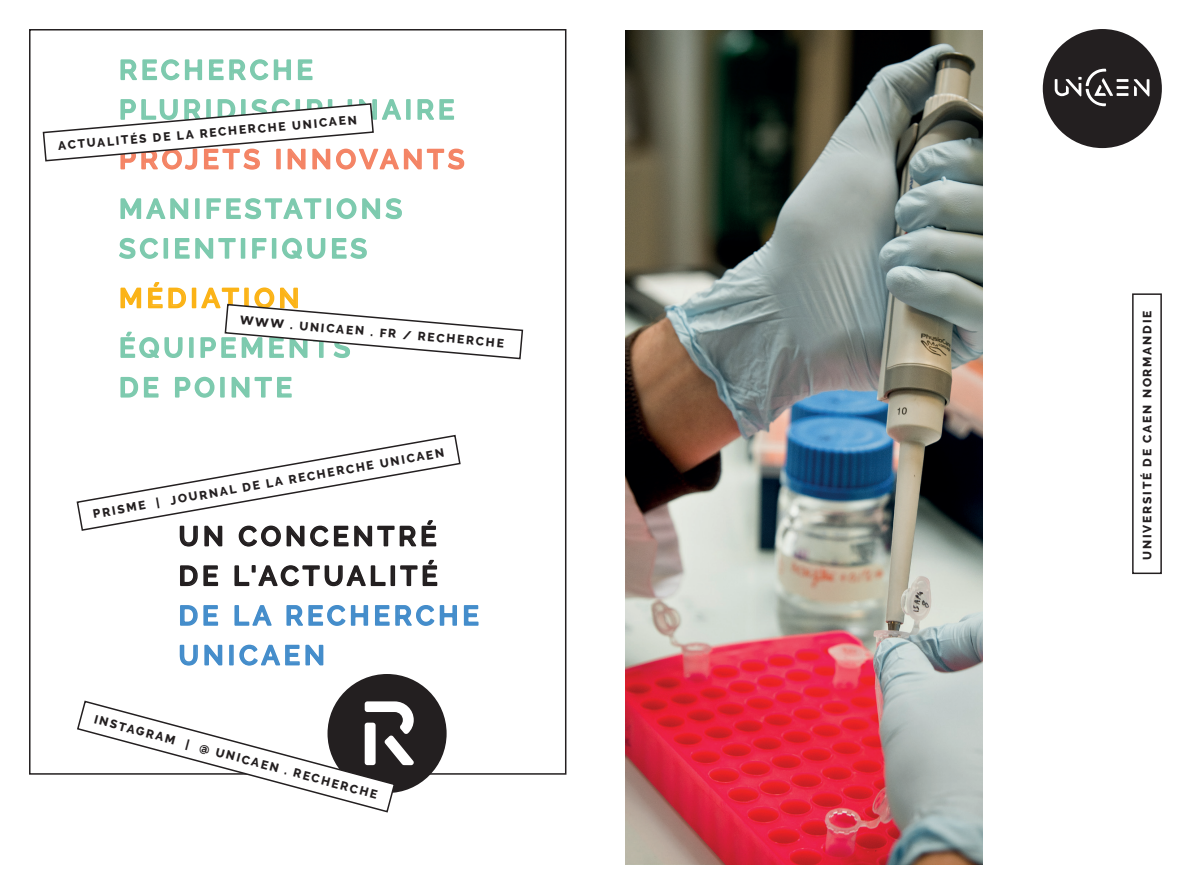
<style>
.page{position:relative;width:1191px;height:893px;background:#fff}
.page>*{position:absolute;margin:0;border:0;box-sizing:border-box;transform-origin:0 0}
.t1{font:600 27px/39.8px "Raleway";letter-spacing:.15em;color:#7dcaae}
.t2{font:600 27px/39.8px "Raleway";letter-spacing:.15em;color:#231f20}
.t3{font:600 27px/39.8px "Raleway";letter-spacing:.15em;color:#448dcb}
.t4{font:600 27px "Raleway";letter-spacing:.15em;color:#f48465}
.t5{font:600 27px "Raleway";letter-spacing:.15em;color:#fbb316}
.t6{font:800 12px "Raleway";letter-spacing:.15em;color:#231f20}
.s1{font-weight:900}
</style>
<div class="page">
<svg style="left:120px;top:59px;width:193px;height:22px"></svg>
<svg style="left:120px;top:198px;width:69px;height:21px"></svg>
<div style="left:195px;top:198px;width:5px;height:21px;border:2px solid #7dcaae"></div>
<svg style="left:206px;top:198px;width:116px;height:22px"></svg>
<div style="left:326px;top:198px;width:5px;height:21px;border:2px solid #7dcaae"></div>
<svg style="left:336px;top:198px;width:66px;height:22px"></svg>
<svg style="left:119px;top:237px;width:40px;height:22px"></svg>
<div style="left:164px;top:238px;width:4px;height:21px;border:2px solid #7dcaae"></div>
<svg style="left:175px;top:238px;width:61px;height:21px"></svg>
<div style="left:241px;top:238px;width:4px;height:21px;border:2px solid #7dcaae"></div>
<svg style="left:252px;top:238px;width:15px;height:21px"></svg>
<div style="left:272px;top:238px;width:4px;height:21px;border:2px solid #7dcaae"></div>
<svg style="left:282px;top:237px;width:85px;height:22px"></svg>
<svg style="left:120px;top:282px;width:66px;height:27px"></svg>
<div style="left:192px;top:288px;width:4px;height:20px;border:2px solid #fbb316"></div>
<svg style="left:120px;top:331px;width:63px;height:27px"></svg>
<div style="left:189px;top:337px;width:5px;height:21px;border:2px solid #7dcaae"></div>
<svg style="left:120px;top:376px;width:39px;height:22px"></svg>
<svg style="left:175px;top:376px;width:40px;height:22px"></svg>
<div style="left:220px;top:377px;width:5px;height:21px;border:2px solid #7dcaae"></div>
<svg style="left:231px;top:376px;width:61px;height:22px"></svg>
<svg style="left:180px;top:565px;width:39px;height:22px"></svg>
<svg style="left:234px;top:565px;width:152px;height:22px"></svg>
<div style="left:390px;top:565px;width:5px;height:21px;border:2px solid #231f20"></div>
<svg style="left:400px;top:559px;width:38px;height:28px"></svg>
<svg style="left:180px;top:605px;width:39px;height:21px"></svg>
<svg style="left:234px;top:605px;width:38px;height:21px"></svg>
<svg style="left:286px;top:605px;width:193px;height:21px"></svg>
<svg style="left:179px;top:644px;width:44px;height:22px"></svg>
<div style="left:229px;top:645px;width:5px;height:20px;border:2px solid #448dcb"></div>
<svg style="left:239px;top:644px;width:85px;height:22px"></svg>
<svg style="left:42px;top:99px;width:423px;height:71px"></svg>
<svg style="left:76px;top:434px;width:385px;height:113px"></svg>
<svg style="left:76px;top:674px;width:370px;height:139px"></svg>
<svg style="left:200px;top:287px;width:324px;height:73px"></svg>
<img style="left:625px;top:31px;width:357px;height:833px">
<svg style="left:1042px;top:29px;width:119px;height:119px"></svg>
<div style="left:1132px;top:293px;width:29px;height:281px;border:2px solid #231f20"></div>
<h1 class="t1" style="left:119px;top:50px;width:337px">RECH ERCH E<br>PLURIDISCIPLINAIRE</h1>
<h1 class="t4" style="left:119px;top:144px;width:345px">PROJETS INNOVANTS</h1>
<h1 class="t1" style="left:119px;top:189px;width:283px">MANIFESTATIONS<br>SCIENTIFIQUES</h1>
<h1 class="t5" style="left:119px;top:282px;width:182px">MÉDIATION</h1>
<h1 class="t1" style="left:119px;top:328px;width:231px">ÉQUIPEMENTS<br>D E POINTE</h1>
<p class="t6" style="left:58px;top:139px;width:301px;rotate:-5deg">actualités de la recherche unicaen</p>
<p class="t6" style="left:241px;top:313px;width:266px;rotate:5deg">www . unicaen . fr / recherche</p>
<p class="t6" style="left:1140px;top:560px;width:250px;rotate:-90deg">université de caen normandie</p>
<p class="t6" style="left:92px;top:507px;width:357px;rotate:-10deg">prisme | journal de la recherche unicaen</p>
<h1 class="t2" style="left:179px;top:516px;width:260px">UN CONCENTRÉ<br>D E L'ACTUALITÉ</h1>
<h1 class="t3" style="left:179px;top:596px;width:301px">D E LA RECH ERCH E<br>UNIC</h1>
<h1 class="t3" style="left:261px;top:635px;width:42px">AEN</h1>
<p class="t6" style="left:96px;top:712px;width:294px;rotate:15deg">instagram | <span class="s1">@</span> unicaen . recherche</p>
</div>
